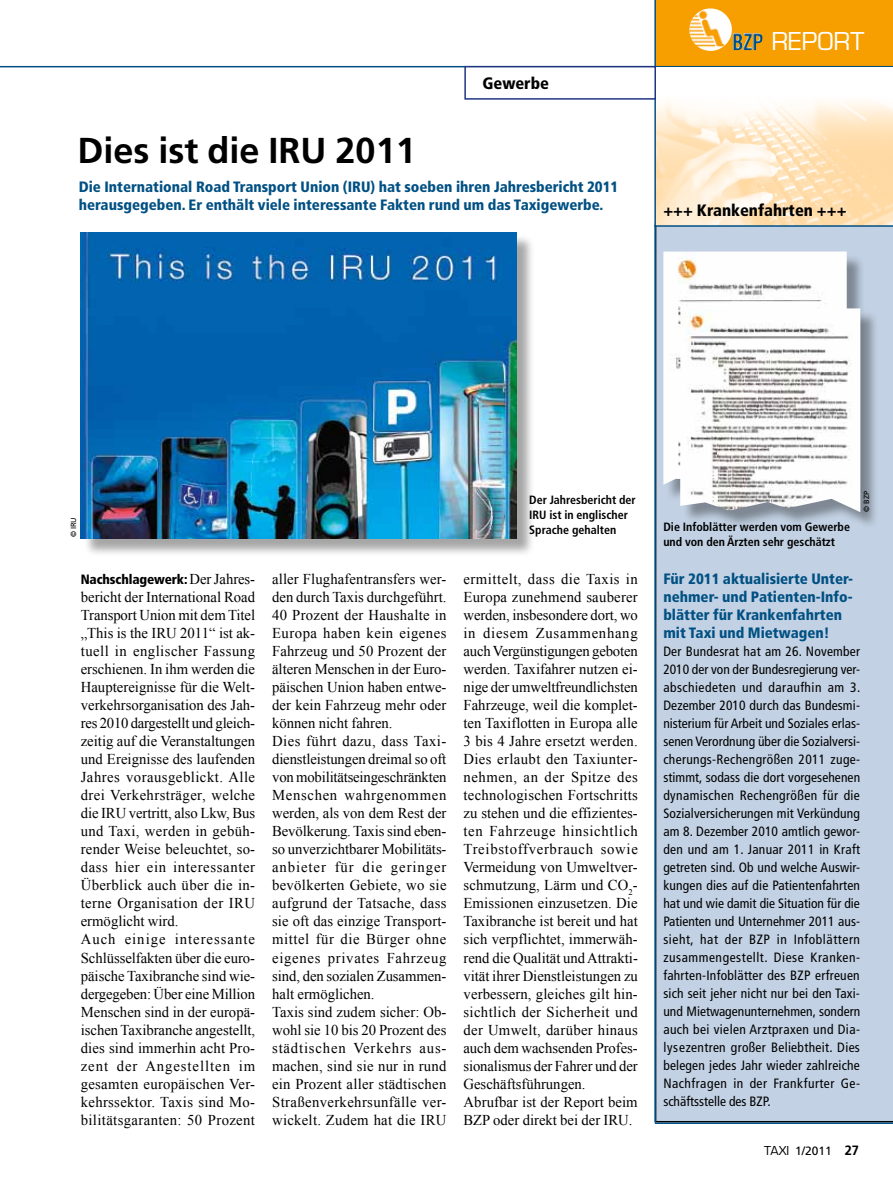
<style>
.page{position:relative;width:893px;height:1187px;background:#fff}
.page>*{position:absolute;margin:0;border:0;box-sizing:border-box;transform-origin:0 0}
.t1{font:700 36px "Frutiger LT Std";color:#000}
.t2{font:24px "Eurostile LT Std";color:#fff}
.t3{font:900 condensed 16.5px "Frutiger LT Std";color:#000}
.t4{font:15px/18px "Times New Roman";letter-spacing:.005em;color:#000}
.t5{font:900 condensed 15px/18px "Frutiger LT Std";color:#005083}
.t6{font:condensed 13.5px/18px "Frutiger LT Std";letter-spacing:.015em;color:#000}
.t7{font:900 condensed 13.5px "Frutiger LT Std";letter-spacing:-.01em;color:#000}
.t8{font:700 condensed 12px/15px "Frutiger LT Std";color:#000}
.t9{font:12px "Frutiger LT Std";color:#000}
.t10{font:7.5px "Frutiger LT Std";color:#000}
.s1{font-family:"Times New Roman";font-weight:400;font-stretch:normal;font-size:15px}
.s2{font-family:"Eurostile LT Std"}
.s3{font-weight:700;font-size:13.5px}
</style>
<div class="page">
<div style="left:656px;top:0;width:237px;height:67px;background:#f79f00"></div>
<img style="left:689px;top:8px;width:73px;height:43px">
<hr style="left:0;top:66px;width:893px;height:1px;background:#005083">
<div style="left:656px;top:227px;width:237px;height:895px;background:#c2d1e3"></div>
<img style="left:656px;top:101px;width:237px;height:124px">
<hr style="left:654px;top:0;width:2px;height:1122px;background:#005083">
<hr style="left:654px;top:225px;width:239px;height:2px;background:#005083">
<hr style="left:655px;top:1122px;width:238px;height:1px;background:#005083">
<div style="left:464px;top:66px;width:192px;height:34px;background:#fff;border:2px solid #213682"></div>
<div style="left:83px;top:234px;width:452px;height:323px;background:#000;opacity:.35"></div>
<img style="left:81px;top:232px;width:435px;height:306px">
<div style="left:666px;top:254px;width:199px;height:249px;background:#000;opacity:.35"></div>
<img style="left:663px;top:251px;width:184px;height:233px">
<div style="left:682px;top:311px;width:197px;height:219px;background:#000;opacity:.35"></div>
<img style="left:680px;top:308px;width:180px;height:204px">
<h1 class="t1" style="left:78px;top:129px;width:340px">Dies ist die IRU 2011</h1>
<p class="t3" style="left:482px;top:74px;width:68px">Gewerbe</p>
<p class="t5" style="left:79px;top:177px;width:541px">Die International Road Transport Union (IRU) hat soeben ihren Jahresbericht 2011 herausgegeben. Er enthält viele interessante Fakten rund um das Taxigewerbe.</p>
<h2 class="t2" style="left:771px;top:27px;width:33px">REPO</h2>
<h2 class="t2" style="left:834px;top:27px;width:32px">RT</h2>
<p class="t3" style="left:663px;top:200px;width:185px">+++ Krankenfahrten +++</p>
<p class="t10" style="left:69px;top:537px;width:21px;rotate:-90deg">© IRU</p>
<p class="t7" style="left:81px;top:571px;width:176px">Nachschlagewerk: <span class="s1">Der Jahres-</span></p>
<p class="t4" style="left:81px;top:588px;width:176px">bericht der International Road<br>Transport Union mit dem Titel „This is the IRU 2011“ ist ak&shy;tuell in englischer Fassung erschienen. In ihm werden die<br>Hauptereignisse für die Welt&shy;verkehrsorganisation des Jah&shy;res 2010 dargestellt und gleich&shy;zeitig auf die Veranstaltungen und Ereignisse des laufenden<br>Jahres vorausgeblickt. Alle drei Verkehrsträger, welche die IRU vertritt, also Lkw, Bus und Taxi, werden in gebüh&shy;render Weise beleuchtet, so&shy;dass hier ein interessanter<br>Überblick auch über die in&shy;terne Organisation der IRU ermöglicht wird.<br>Auch einige interessante<br>Schlüsselfakten über die euro&shy;päische Taxibranche sind wie&shy;dergegeben: Über eine Million<br>Menschen sind in der europä&shy;ischen Taxibranche angestellt, dies sind immerhin acht Pro&shy;zent der Angestellten im gesamten europäischen Ver&shy;kehrssektor. Taxis sind Mo&shy;bilitätsgaranten: 50 Prozent</p>
<p class="t8" style="left:529px;top:492px;width:108px">Der Jahresbericht der<br>IRU ist in englischer<br>Sprache gehalten</p>
<p class="t4" style="left:272px;top:570px;width:176px">aller Flughafentransfers wer&shy;den durch Taxis durchgeführt.<br>40 Prozent der Haushalte in<br>Europa haben kein eigenes<br>Fahrzeug und 50 Prozent der älteren Menschen in der Euro&shy;päischen Union haben entwe&shy;der kein Fahrzeug mehr oder können nicht fahren.<br>Dies führt dazu, dass Taxi&shy;dienstleistungen dreimal so oft von mobilitätseingeschränkten<br>Menschen wahrgenommen werden, als von dem Rest der<br>Bevölkerung. Taxis sind eben&shy;so unverzichtbarer Mobilitäts&shy;anbieter für die geringer bevölkerten Gebiete, wo sie aufgrund der Tatsache, dass sie oft das einzige Transport&shy;mittel für die Bürger ohne eigenes privates Fahrzeug sind, den sozialen Zusammen&shy;halt ermöglichen.<br>Taxis sind zudem sicher: Ob&shy;wohl sie 10 bis 20 Prozent des städtischen Verkehrs aus&shy;machen, sind sie nur in rund ein Prozent aller städtischen<br>Straßenverkehrsunfälle ver&shy;wickelt. Zudem hat die IRU</p>
<p class="t4" style="left:463px;top:570px;width:176px">ermittelt, dass die Taxis in<br>Europa zunehmend sauberer werden, insbesondere dort, wo in diesem Zusammenhang auch Vergünstigungen geboten werden. Taxifahrer nutzen ei&shy;nige der umweltfreundlichsten<br>Fahrzeuge, weil die komplet&shy;ten Taxiflotten in Europa alle<br>3 bis 4 Jahre ersetzt werden.<br>Dies erlaubt den Taxiunter&shy;nehmen, an der Spitze des technologischen Fortschritts zu stehen und die effizientes&shy;ten Fahrzeuge hinsichtlich<br>Treibstoffverbrauch sowie<br>Vermeidung von Umweltver&shy;schmutzung, Lärm und CO<sub>2</sub>-<br>Emissionen einzusetzen. Die<br>Taxibranche ist bereit und hat sich verpflichtet, immerwäh&shy;rend die Qualität und Attrakti&shy;vität ihrer Dienstleistungen zu verbessern, gleiches gilt hin&shy;sichtlich der Sicherheit und der Umwelt, darüber hinaus auch dem wachsenden Profes&shy;sionalismus der Fahrer und der<br>Geschäftsführungen.<br>Abrufbar ist der Report beim<br>BZP oder direkt bei der IRU.</p>
<p class="t8" style="left:663px;top:519px;width:188px">Die Infoblätter werden vom Gewerbe und von den Ärzten sehr geschätzt</p>
<p class="t10" style="left:862px;top:511px;width:22px;rotate:-90deg">© BZP</p>
<p class="t5" style="left:663px;top:570px;width:191px">Für 2011 aktualisierte Unter&shy;nehmer- und Patienten-Info&shy;blätter für Krankenfahrten mit Taxi und Mietwagen!</p>
<p class="t6" style="left:663px;top:642px;width:199px">Der Bundesrat hat am 26. November 2010 der von der Bundesregierung ver&shy;abschiedeten und daraufhin am 3.<br>Dezember 2010 durch das Bundesmi&shy;nisterium für Arbeit und Soziales erlas&shy;senen Verordnung über die Sozialversi&shy;cherungs-Rechengrößen 2011 zuge&shy;stimmt, sodass die dort vorgesehenen dynamischen Rechengrößen für die Sozialversicherungen mit Verkündung am 8. Dezember 2010 amtlich gewor&shy;den und am 1. Januar 2011 in Kraft getreten sind. Ob und welche Auswir&shy;kungen dies auf die Patientenfahrten hat und wie damit die Situation für die Patienten und Unternehmer 2011 aus&shy;sieht, hat der BZP in Infoblättern zusammengestellt. Diese Kranken&shy;fahrten-Infoblätter des BZP erfreuen sich seit jeher nicht nur bei den Taxi&shy;und Mietwagenunternehmen, sondern auch bei vielen Arztpraxen und Dia&shy;lysezentren großer Beliebtheit. Dies belegen jedes Jahr wieder zahlreiche Nachfragen in der Frankfurter Ge-- schäftsstelle des BZP.</p>
<p class="t9" style="left:764px;top:1143px;width:96px"><span class="s2">TAXI</span> 1/2011 <span class="s3">27</span></p>
</div>
